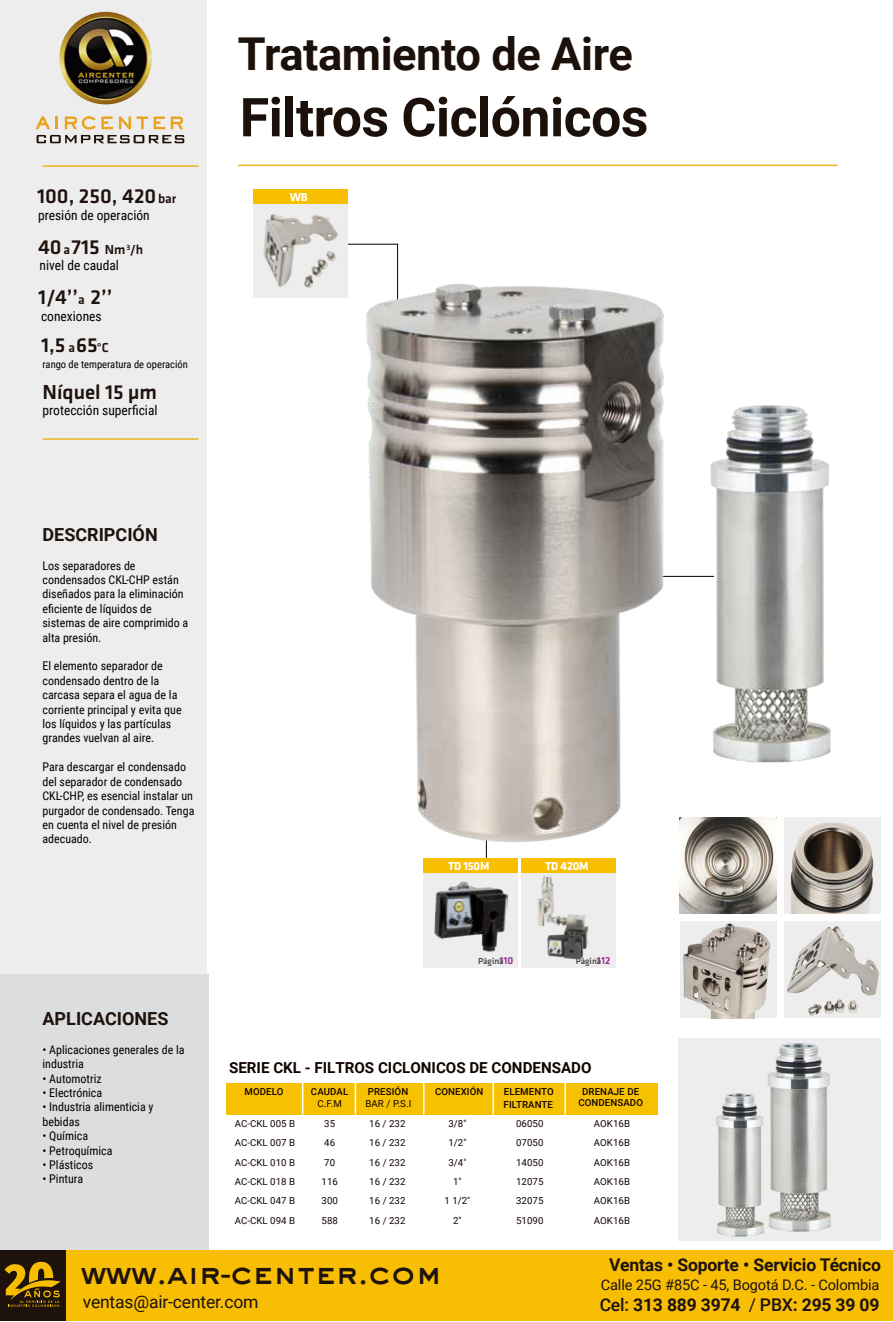
<style>
.page{position:relative;width:893px;height:1322px;background:#fff}
.page>*{position:absolute;margin:0;border:0;box-sizing:border-box;transform-origin:0 0}
.t1{font:700 53.7px "Roboto";letter-spacing:-.01em;color:#1c110a}
.t2{font:700 45.3px "Roboto";letter-spacing:-.01em;color:#1c110a}
.t3{font:31.05px "AT Sackers Heavy Gothic";letter-spacing:-.025em;color:#1e120d}
.t4{font:500 21px "Klavika";color:#1e120d}
.t5{font:700 18px "Roboto";color:#1e120d}
.t6{font:700 17.55px "Roboto";letter-spacing:-.01em;color:#1e120d}
.t7{font:17.55px "Roboto";letter-spacing:-.01em;color:#1e120d}
.t8{font:700 15.15px "Roboto";color:#110400}
.t9{font:14.55px "Roboto";letter-spacing:-.01em;color:#1e120d}
.t10{font:13.5px "Roboto Condensed";color:#000}
.t11{font:12px/14.4px "Roboto Condensed";color:#000}
.t12{font:700 12px "Klavika";letter-spacing:-.02em;color:#fff}
.t13{font:10.5px "Roboto Condensed";color:#000}
.t14{font:9.6px/19.4px "Roboto";letter-spacing:.005em;color:#110400;text-align:justify}
.t15{font:500 9.6px/12.6px "Roboto";letter-spacing:.01em;color:#110400}
.t16{font:500 9px "Klavika";color:#4d4d4f}
.s1{font-size:13.5px}
.s2{font-size:10.5px;color:#92278f}
.s3{font-weight:500}
.s4{font-weight:400}
</style>
<div class="page">
<div style="left:0;top:0;width:207px;height:1263px;background:#ededee"></div>
<hr style="left:238px;top:165px;width:600px;height:1px;background:#ecb61a">
<hr style="left:43px;top:438px;width:155px;height:2px;background:#ecb61a">
<hr style="left:43px;top:165px;width:155px;height:2px;background:#ecb61a">
<div style="left:0;top:974px;width:208px;height:314px;background:#dcddde"></div>
<img style="left:687px;top:405px;width:144px;height:358px">
<img style="left:253px;top:189px;width:104px;height:109px">
<hr style="left:589px;top:576px;width:125px;height:1px;background:#000">
<svg style="left:348px;top:244px;width:50px;height:34px"></svg>
<div style="left:678px;top:1038px;width:202px;height:203px;background:#ededee"></div>
<img style="left:767px;top:1043px;width:64px;height:189px">
<img style="left:716px;top:1087px;width:61px;height:150px">
<img style="left:784px;top:817px;width:96px;height:97px">
<div style="left:680px;top:921px;width:96px;height:97px;background:#ededee"></div>
<img style="left:683px;top:923px;width:87px;height:95px">
<div style="left:784px;top:921px;width:96px;height:97px;background:#ededee"></div>
<img style="left:787px;top:926px;width:92px;height:90px">
<img style="left:680px;top:817px;width:96px;height:97px">
<svg style="left:35px;top:116px;width:23px;height:13px"></svg>
<svg style="left:65px;top:116px;width:48px;height:13px"></svg>
<svg style="left:119px;top:116px;width:12px;height:13px"></svg>
<svg style="left:137px;top:116px;width:11px;height:13px"></svg>
<svg style="left:154px;top:116px;width:11px;height:13px"></svg>
<svg style="left:171px;top:116px;width:12px;height:13px"></svg>
<svg style="left:37px;top:135px;width:147px;height:8px"></svg>
<img style="left:59px;top:12px;width:93px;height:92px;border-radius:46px">
<img style="left:331px;top:278px;width:356px;height:593px">
<div style="left:423px;top:864px;width:95px;height:103px;background:#ededee"></div>
<div style="left:522px;top:864px;width:94px;height:103px;background:#ededee"></div>
<div style="left:423px;top:858px;width:95px;height:15px;background:#f8be00"></div>
<div style="left:522px;top:858px;width:94px;height:15px;background:#f8be00"></div>
<img style="left:434px;top:881px;width:74px;height:71px">
<img style="left:537px;top:875px;width:52px;height:85px">
<div style="left:226px;top:1083px;width:432px;height:32px;background:#f6c100"></div>
<hr style="left:302px;top:1079px;width:1px;height:35px;background:#fff">
<hr style="left:355px;top:1079px;width:1px;height:35px;background:#fff">
<hr style="left:423px;top:1079px;width:2px;height:35px;background:#fff">
<hr style="left:492px;top:1079px;width:2px;height:35px;background:#fff">
<hr style="left:564px;top:1079px;width:2px;height:35px;background:#fff">
<div style="left:0;top:1250px;width:893px;height:70px;background:#f7be04"></div>
<div style="left:0;top:1249px;width:66px;height:71px;background:#1e120d"></div>
<svg style="left:5px;top:1261px;width:56px;height:45px"></svg>
<h3 class="t4" style="left:37px;top:185px;width:141px">100, 250, 420<span class="s1">bar</span></h3>
<p class="t10" style="left:38px;top:205px;width:113px">presión de operación</p>
<h3 class="t4" style="left:38px;top:236px;width:107px">40<span class="s1">a</span> 715 <span class="s1">Nm</span><sup>3</sup><span class="s1">/h</span></h3>
<p class="t10" style="left:40px;top:256px;width:81px">nivel de caudal</p>
<h3 class="t4" style="left:38px;top:286px;width:76px">1/4’’<span class="s1">a</span> 2’’</h3>
<p class="t10" style="left:41px;top:306px;width:62px">conexiones</p>
<h3 class="t4" style="left:41px;top:334px;width:69px">1,5 <span class="s1">a</span> 65<span class="s1">°C</span></h3>
<p class="t13" style="left:43px;top:357px;width:147px">rango de temperatura de operación</p>
<h3 class="t4" style="left:43px;top:380px;width:116px">Níquel 15 µm</h3>
<p class="t10" style="left:43px;top:401px;width:117px">protección superficial</p>
<h2 class="t2" style="left:238px;top:22px;width:396px">Tratamiento de Aire</h2>
<h1 class="t1" style="left:240px;top:80px;width:410px">Filtros Ciclónicos</h1>
<p class="t12" style="left:290px;top:190px;width:19px">WB</p>
<h3 class="t5" style="left:43px;top:522px;width:117px">DESCRIPCIÓN</h3>
<p class="t11" style="left:43px;top:558px;width:147px">Los separadores de condensados CKL-CHP están diseñados para la eliminación eficiente de líquidos de sistemas de aire comprimido a alta presión.</p>
<p class="t11" style="left:42px;top:658px;width:141px">El elemento separador de condensado dentro de la carcasa separa el agua de la corriente principal y evita que los líquidos y las partículas grandes vuelvan al aire.</p>
<p class="t11" style="left:42px;top:759px;width:153px">Para descargar el condensado del separador de condensado<br>CKL-CHP, es esencial instalar un purgador de condensado. Tenga en cuenta el nivel de presión adecuado.</p>
<h3 class="t5" style="left:43px;top:1006px;width:127px">APLICACIONES</h3>
<p class="t11" style="left:43px;top:1041px;width:144px">• Aplicaciones generales de la industria</p>
<p class="t11" style="left:43px;top:1070px;width:61px">• Automotriz</p>
<p class="t11" style="left:43px;top:1085px;width:61px">• Electrónica</p>
<p class="t11" style="left:43px;top:1099px;width:113px">• Industria alimenticia y bebidas</p>
<p class="t11" style="left:43px;top:1128px;width:47px">• Química</p>
<p class="t11" style="left:43px;top:1142px;width:71px">• Petroquímica</p>
<p class="t11" style="left:43px;top:1157px;width:52px">• Plásticos</p>
<p class="t11" style="left:43px;top:1171px;width:42px">• Pintura</p>
<p class="t12" style="left:448px;top:860px;width:43px">TD 150M</p>
<p class="t12" style="left:545px;top:860px;width:45px">TD 420M</p>
<p class="t16" style="left:478px;top:956px;width:37px">Página <span class="s2">110</span></p>
<p class="t16" style="left:576px;top:956px;width:36px">Página <span class="s2">112</span></p>
<p class="t8" style="left:229px;top:1057px;width:364px">SERIE CKL - FILTROS CICLONICOS DE CONDENSADO</p>
<p class="t15" style="left:368px;top:1084px;width:42px">PRESIÓN</p>
<p class="t14" style="left:365px;top:1094px;width:47px">BAR / P.S.I</p>
<p class="t15" style="left:435px;top:1084px;width:50px">CONEXIÓN</p>
<p class="t15" style="left:244px;top:1084px;width:40px">MODELO</p>
<p class="t15" style="left:504px;top:1085px;width:52px">ELEMENTO<br>FILTRANTE</p>
<p class="t15" style="left:311px;top:1084px;width:39px">CAUDAL</p>
<p class="t14" style="left:318px;top:1094px;width:26px">C.F.M</p>
<p class="t15" style="left:578px;top:1085px;width:66px;line-height:11.4px;text-align:center">DRENAJE DE<br>CONDENSADO</p>
<p class="t14" style="left:322px;top:1113px;width:18px;text-align:left">35<br>46<br>70<br>116<br>300<br>588</p>
<p class="t14" style="left:369px;top:1113px;width:38px">16 / 232<br>16 / 232<br>16 / 232<br>16 / 232<br>16 / 232<br>16 / 232</p>
<p class="t14" style="left:444px;top:1113px;width:27px;text-align:center">3/8"<br>1/2"<br>3/4"<br>1"<br>1 1/2"<br>2"</p>
<p class="t14" style="left:594px;top:1113px;width:38px">AOK16B AOK16B AOK16B AOK16B AOK16B AOK16B</p>
<p class="t14" style="left:235px;top:1113px;width:62px">AC-CKL 005 B AC-CKL 007 B AC-CKL 010 B AC-CKL 018 B AC-CKL 047 B AC-CKL 094 B</p>
<p class="t14" style="left:516px;top:1113px;width:29px">06050<br>07050<br>14050<br>12075<br>32075<br>51090</p>
<h3 class="t3" style="left:81px;top:1252px;width:363px">www.air-center.com</h3>
<h3 class="t7" style="left:83px;top:1289px;width:177px">ventas@air-center.com</h3>
<h3 class="t6" style="left:609px;top:1252px;width:273px">Ventas • Soporte • Servicio Técnico</h3>
<p class="t9" style="left:601px;top:1274px;width:280px">Calle 25G #85C - 45, Bogotá D.C. - Colombia</p>
<h3 class="t6" style="left:600px;top:1292px;width:281px"><span class="s3">Cel:</span> 313 889 3974 <span class="s4">/</span> <span class="s3">PBX</span>: 295 39 09</h3>
</div>
